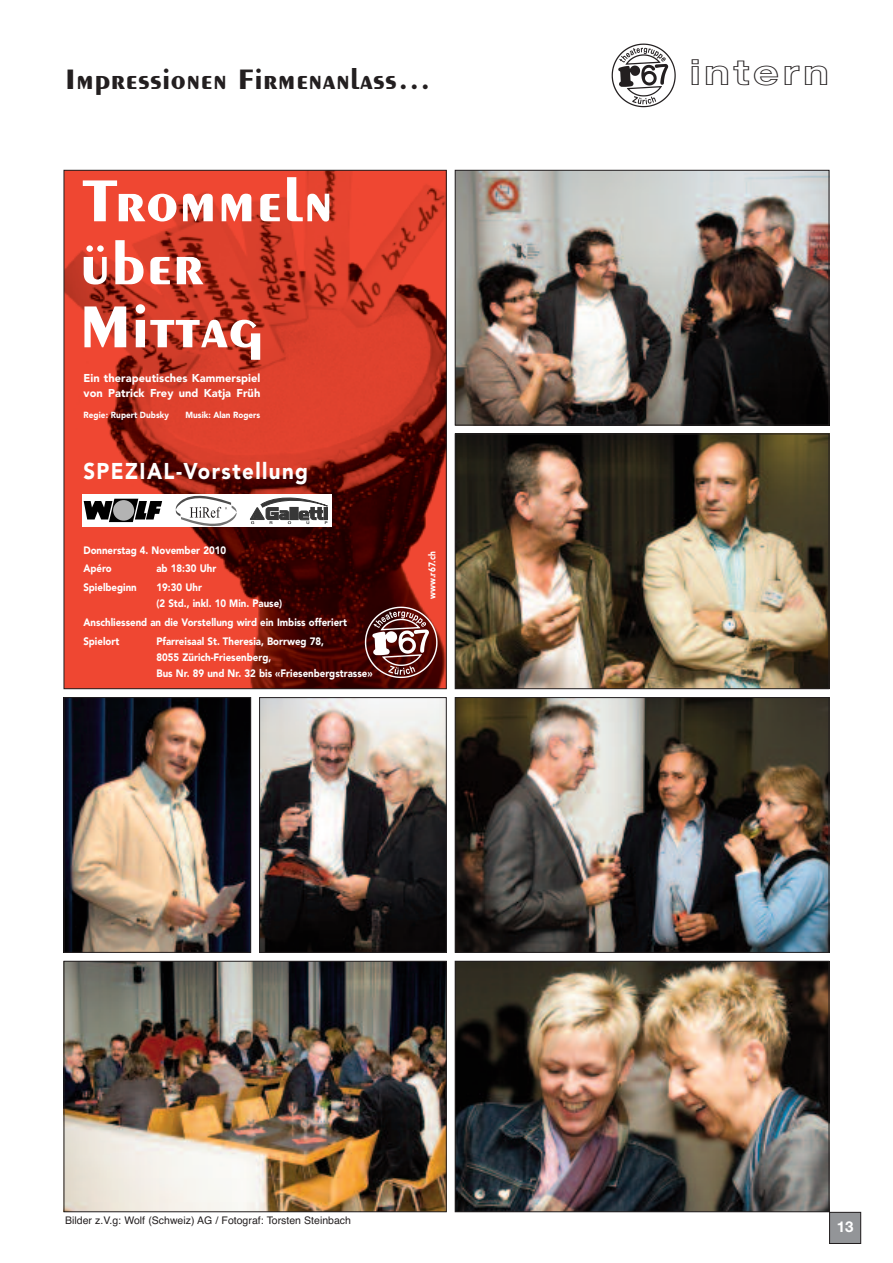
<style>
.page{position:relative;width:893px;height:1263px;background:#fff}
.page>*{position:absolute;margin:0;border:0;box-sizing:border-box;transform-origin:0 0}
.t1{font:63px/63px "Peignot LT Bold+NJHUSG";letter-spacing:.005em;color:#fff}
.t2{font:36px "Helvetica Neue LT Bold Outline";letter-spacing:.065em;color:#231f20;scale:1.25 1}
.t3{font:700 30px "Peignot LT";letter-spacing:.01em;color:#231f20}
.t4{font:22.65px "Avenir LT Black+WJJPMX";letter-spacing:.07em;color:#fff;scale:.9 1}
.t5{font:700 15px "Helvetica Neue LT";color:#fff}
.t6{font:11.4px/14.2px "Avenir LT Black+WJJPMX";letter-spacing:.005em;color:#fff}
.t7{font:10.65px/16px "Avenir LT Black+WJJPMX";color:#fff;scale:.9 1}
.t8{font:10.5px "Helvetica";color:#231f20}
.t9{font:9.6px "Avenir LT Black+WJJPMX";letter-spacing:.01em;color:#fff;scale:.86 1}
.t10{font:8.85px "Avenir LT Black+WJJPMX";letter-spacing:.005em;color:#fff;scale:.92 1}
</style>
<div class="page">
<img style="left:66px;top:699px;width:183px;height:251px">
<div style="left:64px;top:697px;width:187px;height:255px;border:1px solid #231f20"></div>
<div style="left:830px;top:1212px;width:31px;height:31px;background:#939598"></div>
<div style="left:829px;top:1212px;width:32px;height:32px;border:1px solid #231f20"></div>
<img style="left:611px;top:43px;width:65px;height:65px">
<img style="left:66px;top:172px;width:378px;height:515px">
<img style="left:363px;top:606px;width:76px;height:74px">
<div style="left:83px;top:495px;width:87px;height:32px;background:#fff"></div>
<svg style="left:84px;top:499px;width:78px;height:23px"></svg>
<div style="left:113px;top:500px;width:21px;height:21px;background:#b3b3b3;border-radius:50%"></div>
<div style="left:168px;top:495px;width:81px;height:32px;background:#fff"></div>
<svg style="left:176px;top:496px;width:61px;height:30px"></svg>
<div style="left:246px;top:495px;width:85px;height:32px;background:#fff"></div>
<svg style="left:250px;top:498px;width:78px;height:26px"></svg>
<img style="left:457px;top:172px;width:370px;height:251px">
<div style="left:455px;top:170px;width:374px;height:255px;border:1px solid #231f20"></div>
<img style="left:457px;top:436px;width:370px;height:251px">
<div style="left:455px;top:434px;width:374px;height:255px;border:1px solid #231f20"></div>
<img style="left:457px;top:699px;width:370px;height:251px">
<div style="left:455px;top:697px;width:374px;height:255px;border:1px solid #231f20"></div>
<img style="left:457px;top:963px;width:370px;height:247px">
<div style="left:455px;top:961px;width:374px;height:251px;border:1px solid #231f20"></div>
<img style="left:66px;top:963px;width:378px;height:247px">
<div style="left:64px;top:961px;width:382px;height:251px;border:1px solid #231f20"></div>
<img style="left:261px;top:699px;width:183px;height:251px">
<div style="left:259px;top:697px;width:187px;height:255px;border:1px solid #231f20"></div>
<h3 class="t3" style="left:65px;top:68px;width:366px">Impressionen Firmenanlass...</h3>
<h2 class="t2" style="left:689px;top:59px;width:114px">intern</h2>
<h1 class="t1" style="left:80px;top:174px;width:255px">Trommeln über<br>Mittag</h1>
<p class="t6" style="left:84px;top:372px;width:178px">Ein therapeutisches Kammerspiel von Patrick Frey und Katja Früh</p>
<p class="t10" style="left:84px;top:411px;width:94px">Regie: Rupert Dubsky</p>
<p class="t10" style="left:186px;top:411px;width:83px">Musik: Alan Rogers</p>
<h3 class="t4" style="left:83px;top:461px;width:251px">SPEZIAL-Vorstellung</h3>
<p class="t7" style="left:83px;top:541px;width:160px;line-height:18.8px">Donnerstag 4. November 2010<br>Apéro</p>
<p class="t7" style="left:156px;top:561px;width:68px">ab 18:30 Uhr</p>
<p class="t7" style="left:83px;top:580px;width:61px">Spielbeginn</p>
<p class="t7" style="left:156px;top:580px;width:141px">19:30 Uhr<br>(2 Std., inkl. 10 Min. Pause)</p>
<p class="t7" style="left:83px;top:614px;width:295px;line-height:18.8px">Anschliessend an die Vorstellung wird ein Imbiss offeriert<br>Spielort</p>
<p class="t7" style="left:156px;top:634px;width:242px">Pfarreisaal St. Theresia, Borrweg 78,<br>8055 Zürich-Friesenberg,<br>Bus Nr. 89 und Nr. 32 bis «Friesenbergstrasse»</p>
<p class="t9" style="left:428px;top:599px;width:57px;rotate:-90deg">www.r67.ch</p>
<p class="t8" style="left:65px;top:1214px;width:287px">Bilder z.V.g: Wolf (Schweiz) AG / Fotograf: Torsten Steinbach</p>
<h3 class="t5" style="left:837px;top:1221px;width:18px">13</h3>
</div>
